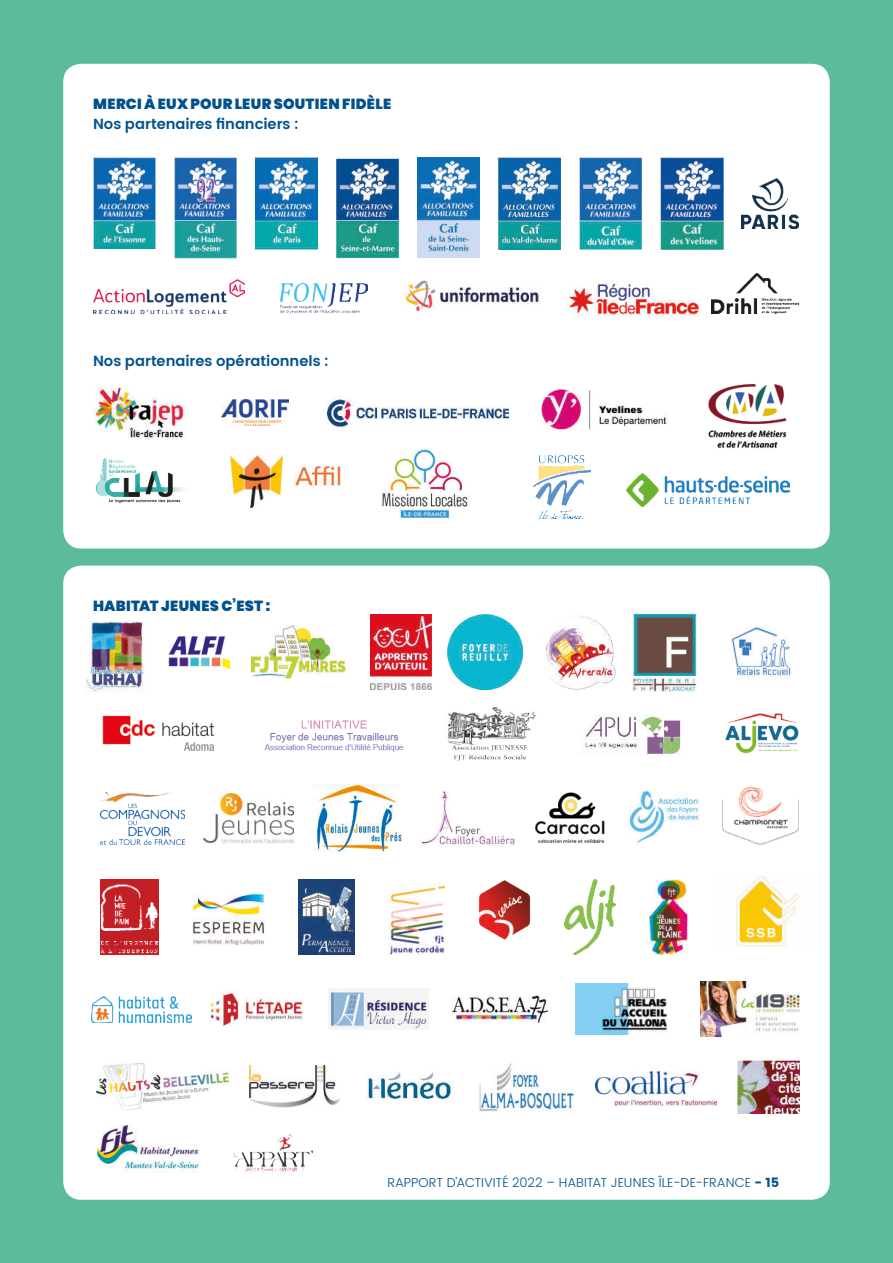
<style>
.page{position:relative;width:893px;height:1263px;background:#5cba9d}
.page>*{position:absolute;margin:0;border:0;box-sizing:border-box;transform-origin:0 0}
.t1{font:600 14.7px "Poppins";letter-spacing:-.005em;color:#00528d}
.t2{font:900 14.7px "Poppins";letter-spacing:.02em;color:#00528d}
.t3{font:300 12.9px "Poppins";letter-spacing:-.005em;color:#00528d}
.s1{font-weight:400}
</style>
<div class="page">
<div style="left:63px;top:566px;width:767px;height:634px;background:#fff;border-radius:18px"></div>
<div style="left:63px;top:64px;width:767px;height:485px;background:#fff;border-radius:18px"></div>
<img style="left:255px;top:158px;width:63px;height:91px">
<img style="left:336px;top:158px;width:63px;height:100px">
<img style="left:661px;top:158px;width:62px;height:91px">
<img style="left:93px;top:158px;width:63px;height:91px">
<img style="left:174px;top:158px;width:63px;height:100px">
<img style="left:418px;top:158px;width:61px;height:99px">
<img style="left:498px;top:158px;width:63px;height:91px">
<img style="left:579px;top:158px;width:63px;height:91px">
<img style="left:93px;top:279px;width:151px;height:35px">
<img style="left:222px;top:399px;width:67px;height:27px">
<img style="left:627px;top:474px;width:162px;height:33px">
<img style="left:708px;top:383px;width:79px;height:65px">
<img style="left:713px;top:273px;width:86px;height:40px">
<img style="left:281px;top:284px;width:86px;height:30px">
<img style="left:230px;top:454px;width:111px;height:53px">
<img style="left:93px;top:385px;width:93px;height:50px">
<img style="left:95px;top:435px;width:90px;height:69px">
<img style="left:327px;top:397px;width:181px;height:32px">
<img style="left:405px;top:280px;width:135px;height:32px">
<img style="left:568px;top:282px;width:145px;height:34px">
<img style="left:382px;top:449px;width:88px;height:70px">
<img style="left:742px;top:178px;width:57px;height:50px">
<img style="left:534px;top:455px;width:56px;height:64px">
<img style="left:252px;top:625px;width:95px;height:54px">
<img style="left:371px;top:614px;width:60px;height:76px">
<img style="left:298px;top:879px;width:57px;height:76px">
<img style="left:192px;top:893px;width:72px;height:52px">
<img style="left:99px;top:793px;width:86px;height:51px">
<img style="left:100px;top:879px;width:58px;height:76px">
<img style="left:650px;top:879px;width:37px;height:76px">
<img style="left:204px;top:793px;width:90px;height:50px">
<img style="left:447px;top:707px;width:89px;height:54px">
<img style="left:249px;top:1065px;width:90px;height:43px">
<img style="left:447px;top:614px;width:75px;height:76px">
<img style="left:312px;top:784px;width:90px;height:68px">
<img style="left:421px;top:790px;width:94px;height:57px">
<img style="left:701px;top:981px;width:98px;height:56px">
<img style="left:722px;top:786px;width:76px;height:59px">
<img style="left:452px;top:995px;width:95px;height:28px">
<img style="left:264px;top:720px;width:140px;height:32px">
<img style="left:210px;top:991px;width:93px;height:36px">
<img style="left:725px;top:713px;width:74px;height:41px">
<img style="left:564px;top:879px;width:52px;height:76px">
<img style="left:545px;top:615px;width:71px;height:75px">
<img style="left:737px;top:1060px;width:62px;height:53px">
<img style="left:366px;top:1072px;width:86px;height:27px">
<img style="left:389px;top:883px;width:55px;height:72px">
<img style="left:329px;top:988px;width:99px;height:41px">
<img style="left:97px;top:1126px;width:102px;height:47px">
<img style="left:235px;top:1134px;width:77px;height:38px">
<img style="left:479px;top:1063px;width:96px;height:49px">
<img style="left:629px;top:790px;width:71px;height:53px">
<img style="left:632px;top:612px;width:64px;height:80px">
<img style="left:731px;top:627px;width:60px;height:52px">
<img style="left:575px;top:983px;width:93px;height:52px">
<img style="left:534px;top:792px;width:71px;height:51px">
<img style="left:478px;top:880px;width:52px;height:59px">
<img style="left:102px;top:715px;width:113px;height:36px">
<img style="left:168px;top:636px;width:63px;height:34px">
<img style="left:583px;top:714px;width:98px;height:41px">
<img style="left:97px;top:1064px;width:131px;height:46px">
<img style="left:596px;top:1072px;width:120px;height:33px">
<img style="left:541px;top:389px;width:127px;height:41px">
<img style="left:86px;top:622px;width:59px;height:69px">
<img style="left:736px;top:875px;width:64px;height:72px">
<img style="left:91px;top:996px;width:100px;height:26px">
<p class="t2" style="left:93px;top:96px;width:300px">MERCI À EUX POUR LEUR SOUTIEN FIDÈLE</p>
<p class="t1" style="left:93px;top:113px;width:207px">Nos partenaires financiers :</p>
<p class="t1" style="left:93px;top:350px;width:237px">Nos partenaires opérationnels :</p>
<p class="t2" style="left:93px;top:598px;width:179px">HABITAT JEUNES C’EST :</p>
<p class="t3" style="left:387px;top:1175px;width:393px">RAPPORT D’ACTIVITÉ 2022 – HABITAT JEUNES ÎLE-DE-FRANCE <span class="s1">- 15</span></p>
</div>
